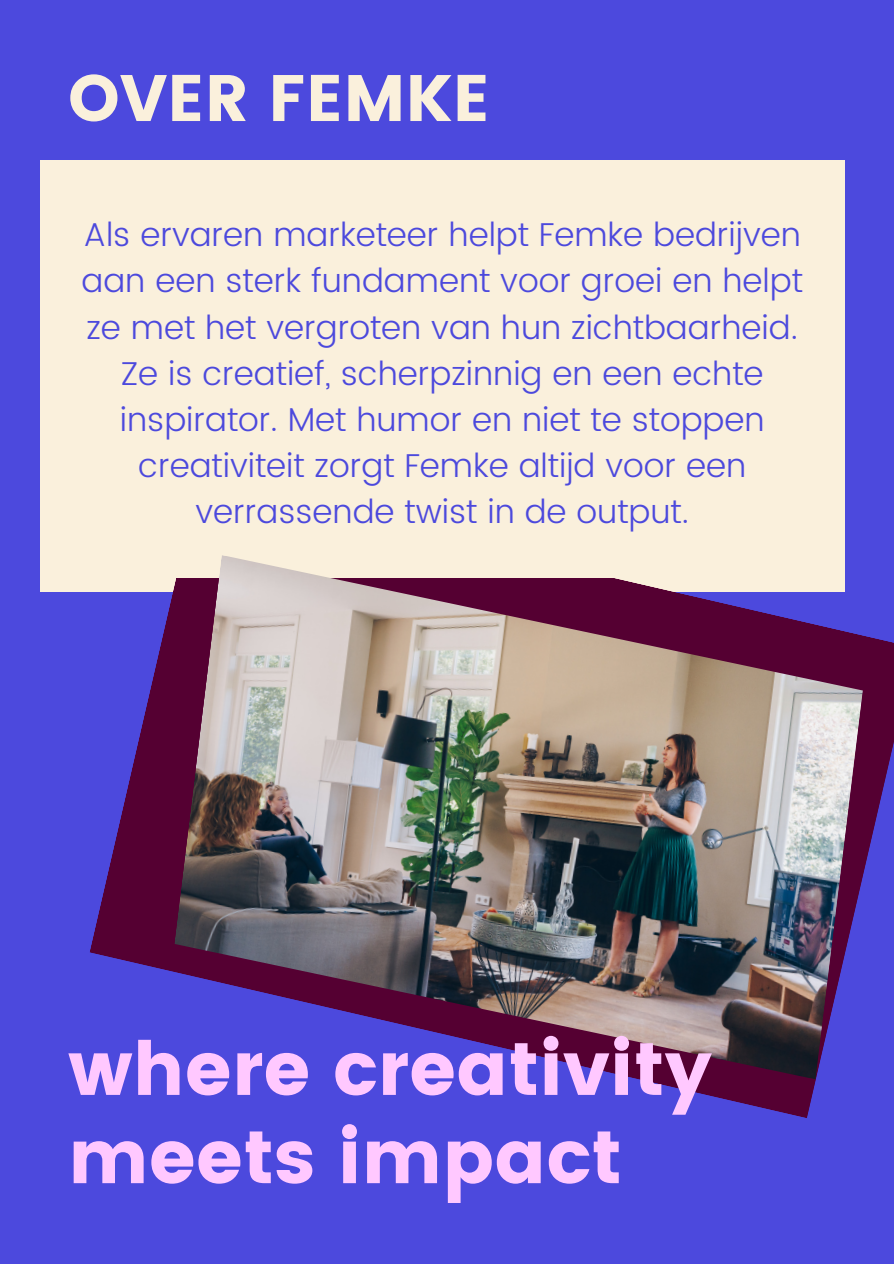
<style>
.page{position:relative;width:894px;height:1264px;background:#fff}
.page>*{position:absolute;margin:0;border:0;box-sizing:border-box;transform-origin:0 0}
.t1{font:74.4px/88.2px "Poppins";color:#ffc8ff}
.t2{font:65.55px "Poppins";color:#faf0dc}
.t3{font:300 33px/46.2px "Poppins";color:#4c49dd;text-align:center}
</style>
<div class="page">
<div style="left:0;top:0;width:893px;height:1263px;background:#4c49dd"></div>
<div style="left:40px;top:160px;width:804px;height:432px;background:#faf0dc"></div>
<svg style="left:90px;top:482px;width:803px;height:636px"></svg>
<div style="left:68px;top:175px;width:748px;height:402px;background:#faf0dc"></div>
<img style="left:174px;top:555px;width:688px;height:524px">
<p class="t2" style="left:68px;top:60px;width:423px">OVER FEMKE</p>
<p class="t3" style="left:81px;top:212px;width:722px">Als ervaren marketeer helpt Femke bedrijven aan een sterk fundament voor groei en helpt ze met het vergroten van hun zichtbaarheid.<br>Ze is creatief, scherpzinnig en een echte inspirator. Met humor en niet te stoppen creativiteit zorgt Femke altijd voor een verrassende twist in de output.</p>
<p class="t1" style="left:68px;top:1025px;width:645px">where creativity meets impact</p>
</div>
